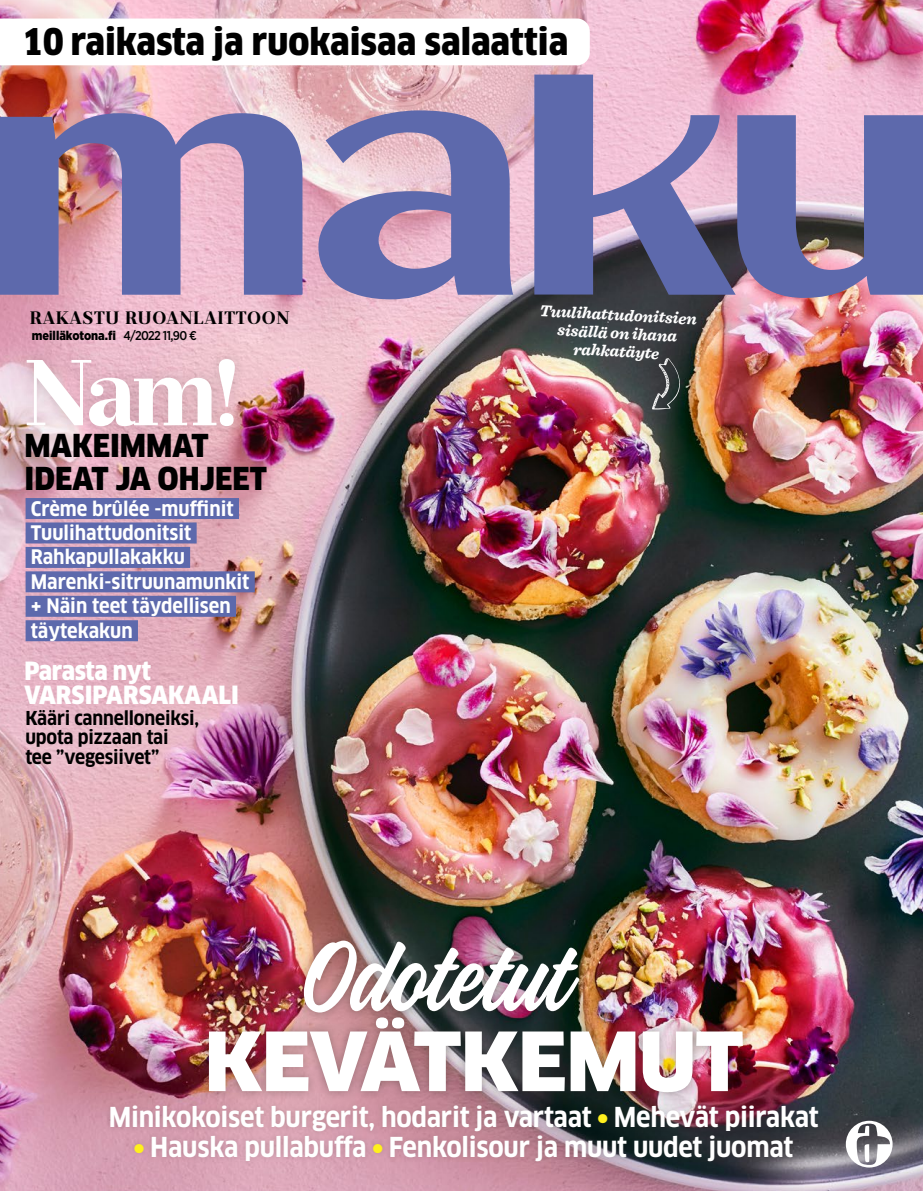
<style>
.page{position:relative;width:923px;height:1191px;background:#fff}
.page>*{position:absolute;margin:0;border:0;box-sizing:border-box;transform-origin:0 0}
.t1{font:98.25px "Kaleidos Smooth";color:#fff}
.t2{font:700 93.3px "Prumo Deck";color:#fff}
.t3{font:900 79.5px "Clan Pro";letter-spacing:-.01em;color:#fff}
.t4{font:900 condensed 36px "Clan Pro";color:#000}
.t5{font:900 condensed 30.9px "Clan Pro";color:#000}
.t6{font:700 condensed 26.85px "Clan Pro";letter-spacing:-.01em;color:#fff}
.t7{font:900 condensed 24.6px "Clan Pro";letter-spacing:-.005em;color:#fff}
.Palkkiteksti{font:700 condensed 19.5px "Clan Pro";color:#fff}
.t8{font:700 condensed 18.75px "Clan Pro";letter-spacing:-.01em;color:#000}
.t9{font:700 18px "Prumo Deck";letter-spacing:.04em;color:#000}
.t10{font:italic 700 16.5px "Sentinel";color:#fff}
.t11{font:900 12.75px "Gotham Narrow";color:#000}
.s1{font-weight:500}
</style>
<div class="page">
<img style="left:0;top:0;width:923px;height:1191px">
<svg style="left:846px;top:1120px;width:46px;height:47px"></svg>
<div style="left:14px;top:345px;width:235px;height:95px;background:#000;opacity:.15"></div>
<div style="left:26px;top:498px;width:213px;height:21px;background:#5d69ac"></div>
<div style="left:26px;top:522px;width:171px;height:21px;background:#5d69ac"></div>
<div style="left:26px;top:547px;width:164px;height:21px;background:#5d69ac"></div>
<div style="left:26px;top:571px;width:229px;height:21px;background:#5d69ac"></div>
<div style="left:26px;top:596px;width:210px;height:21px;background:#5d69ac"></div>
<div style="left:26px;top:620px;width:112px;height:21px;background:#5d69ac"></div>
<svg style="left:318px;top:110px;width:195px;height:189px;background:#988db8"></svg>
<svg style="left:0;top:113px;width:302px;height:182px;background:#9081af"></svg>
<svg style="left:534px;top:75px;width:389px;height:223px;background:#9284b0"></svg>
<svg style="left:652px;top:358px;width:29px;height:51px"></svg>
<div style="left:104px;top:1099px;width:720px;height:68px;background:#28241b;opacity:.18"></div>
<div style="left:294px;top:931px;width:294px;height:90px;background:#28241b;opacity:.36"></div>
<div style="left:199px;top:1008px;width:553px;height:93px;background:#28241b;opacity:.36"></div>
<svg style="left:0;top:19px;width:590px;height:46px"></svg>
<div style="left:0;top:676px;width:229px;height:123px;background:#fff;opacity:.33"></div>
<p class="t4" style="left:22px;top:22px;width:547px">10 raikasta ja ruokaisaa salaattia</p>
<p class="t9" style="left:30px;top:306px;width:261px">RAKASTU RUOANLAITTOON</p>
<p class="t11" style="left:32px;top:327px;width:167px">meilläkotona.fi <span class="s1">4/2022 11,90 €</span></p>
<p class="t2" style="left:24px;top:337px;width:217px">Nam!</p>
<p class="t5" style="left:25px;top:428px;width:186px">MAKEIMMAT</p>
<p class="t5" style="left:25px;top:460px;width:244px">IDEAT JA OHJEET</p>
<p class="Palkkiteksti" style="left:31px;top:497px;width:204px">Crème brûlée -muffinit</p>
<p class="Palkkiteksti" style="left:31px;top:521px;width:162px">Tuulihattudonitsit</p>
<p class="Palkkiteksti" style="left:31px;top:546px;width:156px">Rahkapullakakku</p>
<p class="Palkkiteksti" style="left:31px;top:570px;width:220px">Marenki-sitruunamunkit</p>
<p class="Palkkiteksti" style="left:31px;top:595px;width:201px">+ Näin teet täydellisen</p>
<p class="Palkkiteksti" style="left:31px;top:619px;width:103px">täytekakun</p>
<p class="t7" style="left:24px;top:657px;width:128px">Parasta nyt</p>
<p class="t7" style="left:25px;top:680px;width:216px">VARSIPARSAKAALI</p>
<p class="t8" style="left:25px;top:707px;width:175px">Kääri cannelloneiksi,</p>
<p class="t8" style="left:25px;top:726px;width:145px">upota pizzaan tai</p>
<p class="t8" style="left:25px;top:746px;width:135px">tee ”vegesiivet”</p>
<p class="t10" style="left:540px;top:298px;width:159px;rotate:3deg">Tuulihattudonitsien</p>
<p class="t10" style="left:558px;top:317px;width:121px;rotate:3deg">sisällä on ihana</p>
<p class="t10" style="left:574px;top:336px;width:88px;rotate:3deg">rahkatäyte</p>
<p class="t1" style="left:300px;top:918px;width:268px">Odotetut</p>
<p class="t3" style="left:204px;top:1014px;width:540px">KEVÄTKEMUT</p>
<p class="t6" style="left:109px;top:1101px;width:711px">Minikokoiset burgerit, hodarit ja vartaat <sup>●</sup> Mehevät piirakat</p>
<p class="t6" style="left:134px;top:1131px;width:661px"><sup>●</sup> Hauska pullabuffa <sup>●</sup> Fenkolisour ja muut uudet juomat</p>
</div>
